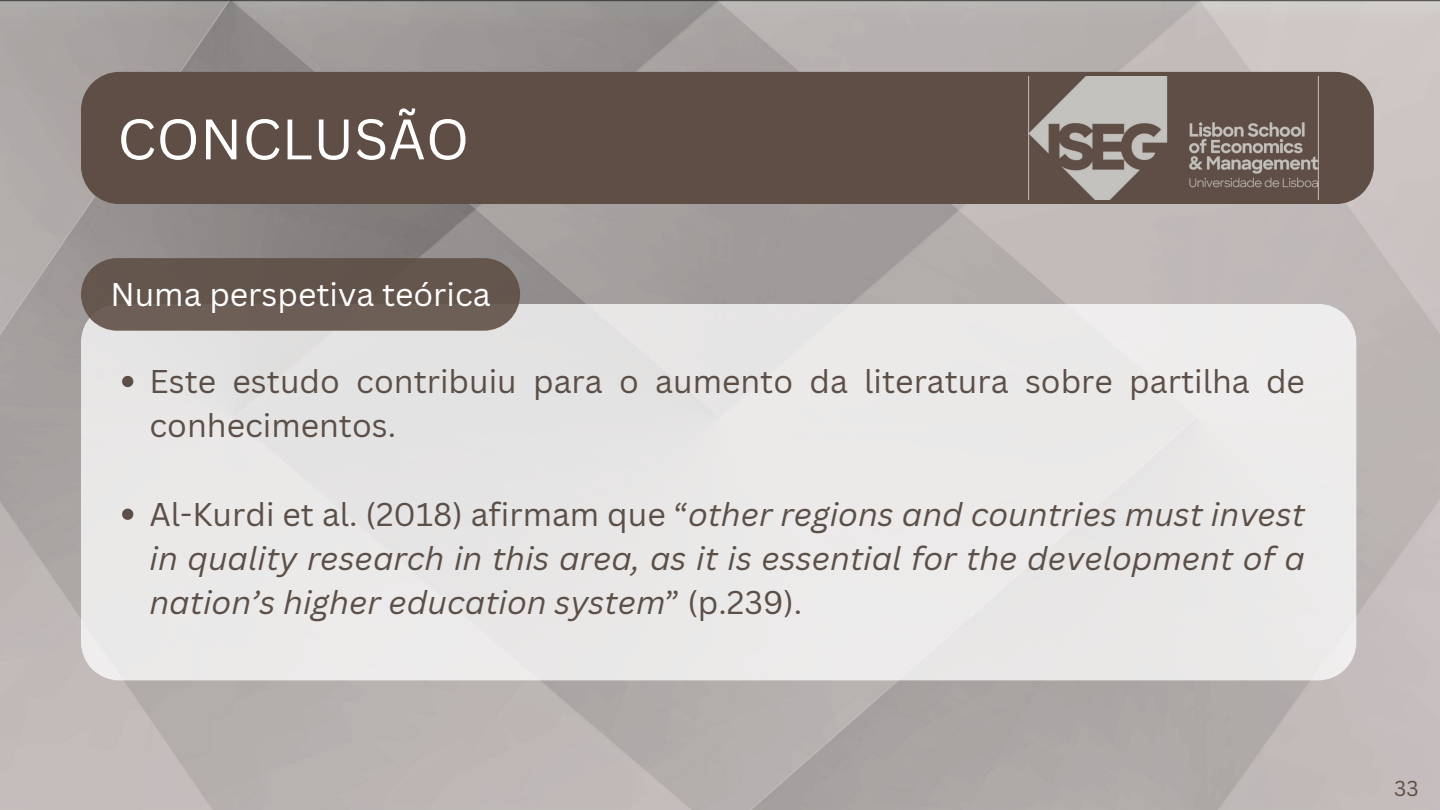
<style>
.page{position:relative;width:1440px;height:810px;background:#fff}
.page>*{position:absolute;margin:0;border:0;box-sizing:border-box;transform-origin:0 0}
.t1{font:55.8px "Canva Sans";color:#fff}
.t2{font:italic 32px/44.2px "Canva Sans";color:#5b4f47;text-align:justify}
.t3{font:32px/44.2px "Canva Sans";color:#5b4f47}
.t4{font:32px "Canva Sans";color:#fff}
.t5{font:21px "Canva Sans";color:#5e4e45}
.s1{font-style:normal}
</style>
<div class="page">
<img style="left:0;top:0;width:1440px;height:810px">
<div style="left:81px;top:72px;width:1293px;height:132px;background:#5e4e45"></div>
<div style="left:81px;top:304px;width:1275px;height:376px;background:#eae9e8"></div>
<img style="left:1029px;top:77px;width:290px;height:123px">
<svg style="left:122px;top:376px;width:11px;height:11px"></svg>
<svg style="left:122px;top:509px;width:11px;height:11px"></svg>
<svg style="left:81px;top:258px;width:439px;height:73px;background:#695b53"></svg>
<p class="t1" style="left:117px;top:100px;width:354px">CONCLUSÃO</p>
<p class="t4" style="left:110px;top:272px;width:382px">Numa perspetiva teórica</p>
<p class="t3" style="left:149px;top:359px;width:1157px">Este estudo contribuiu para o aumento da literatura sobre partilha de conhecimentos.</p>
<p class="t2" style="left:149px;top:491px;width:1157px"><span class="s1">Al-Kurdi et al. (2018) afirmam que “</span>other regions and countries must invest in quality research in this area, as it is essential for the development of a nation’s higher education system<span class="s1">” (p.239).</span></p>
<p class="t5" style="left:1394px;top:774px;width:26px">33</p>
</div>
